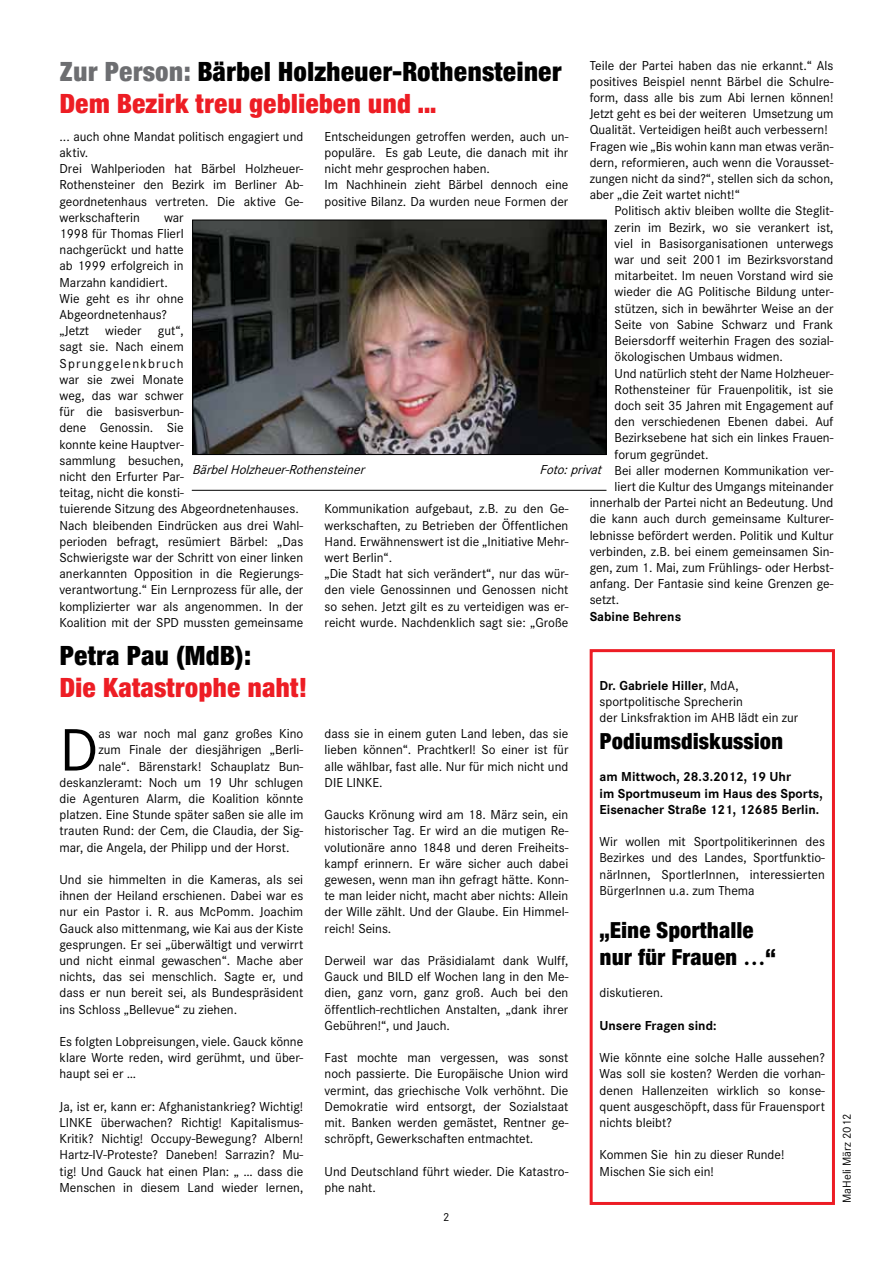
<style>
.page{position:relative;width:893px;height:1263px;background:#fff}
.page>*{position:absolute;margin:0;border:0;box-sizing:border-box;transform-origin:0 0}
.t1{font:62.1px "Corporate S";color:#000}
.t2{font:900 27px/32.4px "Neue Helvetica Condensed BQ";color:#000}
.t3{font:900 27px "Neue Helvetica Condensed BQ";color:#ed1d24}
.t4{font:900 22.5px/27px "Neue Helvetica Condensed BQ";color:#000}
.t5{font:13.5px/16.2px "Corporate S";color:#000;text-align:justify}
.t6{font:700 13.5px/16.2px "Corporate S";color:#000}
.t7{font:italic 13.5px "Corporate S";color:#000}
.t8{font:12px "Corporate S";color:#000}
.s1{color:#6d6e71}
.s2{color:#ed1d24}
.s3{font-weight:700}
</style>
<div class="page">
<div style="left:590px;top:649px;width:245px;height:556px;border:3px solid #ed1c24"></div>
<img style="left:194px;top:222px;width:410px;height:231px">
<div style="left:192px;top:220px;width:414px;height:235px;border:1px solid #000"></div>
<hr style="left:192px;top:490px;width:414px;height:1px;background:#000">
<p class="t5" style="left:590px;top:57px;width:245px;text-align:left">Teile der Partei haben das nie erkannt.“ Als positives Beispiel nennt Bärbel die Schulre&shy;form, dass alle bis zum Abi lernen können!<br>Jetzt geht es bei der weiteren Umsetzung um Qualität. Verteidigen heißt auch verbessern!<br>Fragen wie „Bis wohin kann man etwas verän&shy;dern, reformieren, auch wenn die Vorausset&shy;zungen nicht da sind?“, stellen sich da schon, aber „die Zeit wartet nicht!“</p>
<p class="t5" style="left:615px;top:203px;width:220px">Politisch aktiv bleiben wollte die Steglit-</p>
<p class="t5" style="left:615px;top:219px;width:220px">zerin im Bezirk, wo sie verankert ist,</p>
<p class="t5" style="left:615px;top:235px;width:220px">viel in Basisorganisationen unterwegs</p>
<p class="t5" style="left:615px;top:252px;width:220px">war und seit 2001 im Bezirksvorstand</p>
<p class="t5" style="left:615px;top:268px;width:220px">mitarbeitet. Im neuen Vorstand wird sie</p>
<p class="t5" style="left:615px;top:284px;width:220px">wieder die AG Politische Bildung unter-</p>
<p class="t5" style="left:615px;top:300px;width:220px">stützen, sich in bewährter Weise an der</p>
<p class="t5" style="left:615px;top:316px;width:220px">Seite von Sabine Schwarz und Frank</p>
<p class="t5" style="left:615px;top:333px;width:220px">Beiersdorff weiterhin Fragen des sozial-</p>
<p class="t5" style="left:615px;top:349px;width:170px">ökologischen Umbaus widmen.</p>
<p class="t5" style="left:615px;top:365px;width:220px">Und natürlich steht der Name Holzheuer-</p>
<p class="t5" style="left:615px;top:381px;width:220px">Rothensteiner für Frauenpolitik, ist sie</p>
<p class="t5" style="left:615px;top:397px;width:220px">doch seit 35 Jahren mit Engagement auf</p>
<p class="t5" style="left:615px;top:414px;width:220px">den verschiedenen Ebenen dabei. Auf</p>
<p class="t5" style="left:615px;top:430px;width:220px">Bezirksebene hat sich ein linkes Frauen-</p>
<p class="t5" style="left:615px;top:446px;width:95px">forum gegründet.</p>
<p class="t5" style="left:615px;top:462px;width:220px">Bei aller modernen Kommunikation ver-</p>
<p class="t5" style="left:615px;top:478px;width:220px">liert die Kultur des Umgangs miteinander</p>
<p class="t5" style="left:590px;top:495px;width:245px">innerhalb der Partei nicht an Bedeutung. Und</p>
<p class="t5" style="left:590px;top:511px;width:245px">die kann auch durch gemeinsame Kulturer-</p>
<p class="t5" style="left:590px;top:527px;width:245px">lebnisse befördert werden. Politik und Kultur</p>
<p class="t5" style="left:590px;top:543px;width:245px">verbinden, z.B. bei einem gemeinsamen Sin-</p>
<p class="t5" style="left:590px;top:559px;width:245px">gen, zum 1. Mai, zum Frühlings- oder Herbst-</p>
<p class="t5" style="left:590px;top:576px;width:245px">anfang. Der Fantasie sind keine Grenzen ge-</p>
<p class="t5" style="left:590px;top:592px;width:31px">setzt.</p>
<p class="t6" style="left:590px;top:608px;width:93px">Sabine Behrens</p>
<h2 class="t2" style="left:60px;top:55px;width:504px"><span class="s1">Zur Person:</span> Bärbel Holzheuer-Rothensteiner<br><span class="s2">Dem Bezirk treu geblieben und ...</span></h2>
<p class="t5" style="left:325px;top:128px;width:245px;text-align:left">Entscheidungen getroffen werden, auch un&shy;populäre. Es gab Leute, die danach mit ihr nicht mehr gesprochen haben.<br>Im Nachhinein zieht Bärbel dennoch eine positive Bilanz. Da wurden neue Formen der</p>
<p class="t5" style="left:60px;top:128px;width:245px;text-align:left">... auch ohne Mandat politisch engagiert und aktiv.<br>Drei Wahlperioden hat Bärbel Holzheuer-<br>Rothensteiner den Bezirk im Berliner Ab&shy;geordnetenhaus vertreten. Die aktive Ge&shy;werkschafterin</p>
<p class="t5" style="left:60px;top:209px;width:245px;text-align:left;text-indent:105px">war<br>1998 für Thomas Flierl<br>nachgerückt und hatte<br>ab 1999 erfolgreich in<br>Marzahn kandidiert.<br>Wie geht es ihr ohne<br>Abgeordnetenhaus?<br>„Jetzt wieder gut“,<br>sagt sie. Nach einem<br>Sprunggelenkbruch<br>war sie zwei Monate<br>weg, das war schwer<br>für die basisverbun-<br>dene Genossin. Sie<br>konnte keine Hauptver-<br>sammlung besuchen,<br>nicht den Erfurter Par-<br>teitag, nicht die konsti-<br>tuierende Sitzung des Abgeordnetenhauses.<br>Nach bleibenden Eindrücken aus drei Wahl&shy;perioden befragt, resümiert Bärbel: „Das<br>Schwierigste war der Schritt von einer linken anerkannten Opposition in die Regierungs&shy;verantwortung.“ Ein Lernprozess für alle, der komplizierter war als angenommen. In der<br>Koalition mit der SPD mussten gemeinsame</p>
<p class="t7" style="left:192px;top:461px;width:178px">BärbelHolzheuer-Rothensteiner</p>
<p class="t7" style="left:540px;top:461px;width:67px">Foto:privat</p>
<p class="t5" style="left:325px;top:501px;width:245px;text-align:left">Kommunikation aufgebaut, z.B. zu den Ge&shy;werkschaften, zu Betrieben der Öffentlichen Hand. Erwähnenswert ist die „Initiative Mehr&shy;wert Berlin“.<br>„Die Stadt hat sich verändert“, nur das wür&shy;den viele Genossinnen und Genossen nicht so sehen. Jetzt gilt es zu verteidigen was er&shy;reicht wurde. Nachdenklich sagt sie: „Große</p>
<h2 class="t2" style="left:60px;top:639px;width:193px">Petra Pau (MdB):</h2>
<h2 class="t3" style="left:60px;top:671px;width:248px">Die Katastrophe naht!</h2>
<h1 class="t1" style="left:60px;top:715px;width:40px">D</h1>
<p class="t5" style="left:98px;top:726px;width:206px">as war noch mal ganz großes Kino</p>
<p class="t5" style="left:98px;top:742px;width:206px">zum Finale der diesjährigen „Berli-</p>
<p class="t5" style="left:98px;top:758px;width:206px">nale“. Bärenstark! Schauplatz Bun-</p>
<p class="t5" style="left:60px;top:774px;width:245px">deskanzleramt: Noch um 19 Uhr schlugen</p>
<p class="t5" style="left:60px;top:790px;width:245px">die Agenturen Alarm, die Koalition könnte</p>
<p class="t5" style="left:60px;top:807px;width:245px">platzen. Eine Stunde später saßen sie alle im</p>
<p class="t5" style="left:60px;top:823px;width:245px">trauten Rund: der Cem, die Claudia, der Sig-</p>
<p class="t5" style="left:60px;top:839px;width:231px">mar, die Angela, der Philipp und der Horst.</p>
<p class="t5" style="left:60px;top:871px;width:245px">Und sie himmelten in die Kameras, als sei ihnen der Heiland erschienen. Dabei war es nur ein Pastor i. R. aus McPomm. Joachim Gauck also mittenmang, wie Kai aus der Kiste gesprungen. Er sei „überwältigt und verwirrt und nicht einmal gewaschen“. Mache aber nichts, das sei menschlich. Sagte er, und dass er nun bereit sei, als Bundespräsident ins Schloss „Bellevue“ zu ziehen.</p>
<p class="t5" style="left:60px;top:1033px;width:245px">Es folgten Lobpreisungen, viele. Gauck könne klare Worte reden, wird gerühmt, und über&shy;haupt sei er …</p>
<p class="t5" style="left:60px;top:1098px;width:245px">Ja, ist er, kann er: Afghanistankrieg? Wichtig!<br>LINKE überwachen? Richtig! Kapitalismus-Kritik? Nichtig! Occupy-Bewegung? Albern!<br>Hartz-IV-Proteste? Daneben! Sarrazin? Mu&shy;tig! Und Gauck hat einen Plan: „ … dass die Menschen in diesem Land wieder lernen,</p>
<p class="t5" style="left:325px;top:726px;width:245px">dass sie in einem guten Land leben, das sie lieben können“. Prachtkerl! So einer ist für alle wählbar, fast alle. Nur für mich nicht und DIE LINKE.</p>
<p class="t5" style="left:325px;top:807px;width:245px">Gaucks Krönung wird am 18. März sein, ein historischer Tag. Er wird an die mutigen Re&shy;volutionäre anno 1848 und deren Freiheits&shy;kampf erinnern. Er wäre sicher auch dabei gewesen, wenn man ihn gefragt hätte. Konn&shy;te man leider nicht, macht aber nichts: Allein der Wille zählt. Und der Glaube. Ein Himmel&shy;reich! Seins.</p>
<p class="t5" style="left:325px;top:952px;width:245px">Derweil war das Präsidialamt dank Wulff, Gauck und BILD elf Wochen lang in den Me&shy;dien, ganz vorn, ganz groß. Auch bei den öffentlich-rechtlichen Anstalten, „dank ihrer Gebühren!“, und Jauch.</p>
<p class="t5" style="left:325px;top:1050px;width:245px">Fast mochte man vergessen, was sonst noch passierte. Die Europäische Union wird vermint, das griechische Volk verhöhnt. Die Demokratie wird entsorgt, der Sozialstaat mit. Banken werden gemästet, Rentner ge&shy;schröpft, Gewerkschaften entmachtet.</p>
<p class="t5" style="left:325px;top:1163px;width:245px">Und Deutschland führt wieder. Die Katastro&shy;phe naht.</p>
<p class="t8" style="left:443px;top:1211px;width:8px">2</p>
<p class="t5" style="left:600px;top:677px;width:200px;text-align:left"><span class="s3">Dr. Gabriele Hiller</span>, MdA, sportpolitische Sprecherin<br>der Linksfraktion im AHB lädt ein zur</p>
<h3 class="t4" style="left:600px;top:727px;width:185px">Podiumsdiskussion</h3>
<p class="t6" style="left:600px;top:769px;width:225px">am Mittwoch, 28.3.2012, 19 Uhr<br>im Sportmuseum im Haus des Sports,<br>Eisenacher Straße 121, 12685 Berlin.</p>
<p class="t5" style="left:600px;top:834px;width:227px">Wir wollen mit Sportpolitikerinnen des Bezirkes und des Landes, Sportfunktio&shy;närInnen, SportlerInnen, interessierten BürgerInnen u.a. zum Thema</p>
<h3 class="t4" style="left:600px;top:916px;width:178px">„Eine Sporthalle nur für Frauen …“</h3>
<p class="t5" style="left:600px;top:985px;width:65px">diskutieren.</p>
<p class="t6" style="left:600px;top:1017px;width:118px">Unsere Fragen sind:</p>
<p class="t5" style="left:600px;top:1050px;width:227px">Wie könnte eine solche Halle aussehen?<br>Was soll sie kosten? Werden die vorhan&shy;denen Hallenzeiten wirklich so konse&shy;quent ausgeschöpft, dass für Frauensport nichts bleibt?</p>
<p class="t5" style="left:600px;top:1147px;width:186px">Kommen Sie hin zu dieser Runde!<br>Mischen Sie sich ein!</p>
<p class="t8" style="left:840px;top:1203px;width:91px;rotate:-90deg">MaHeli März 2012</p>
</div>
